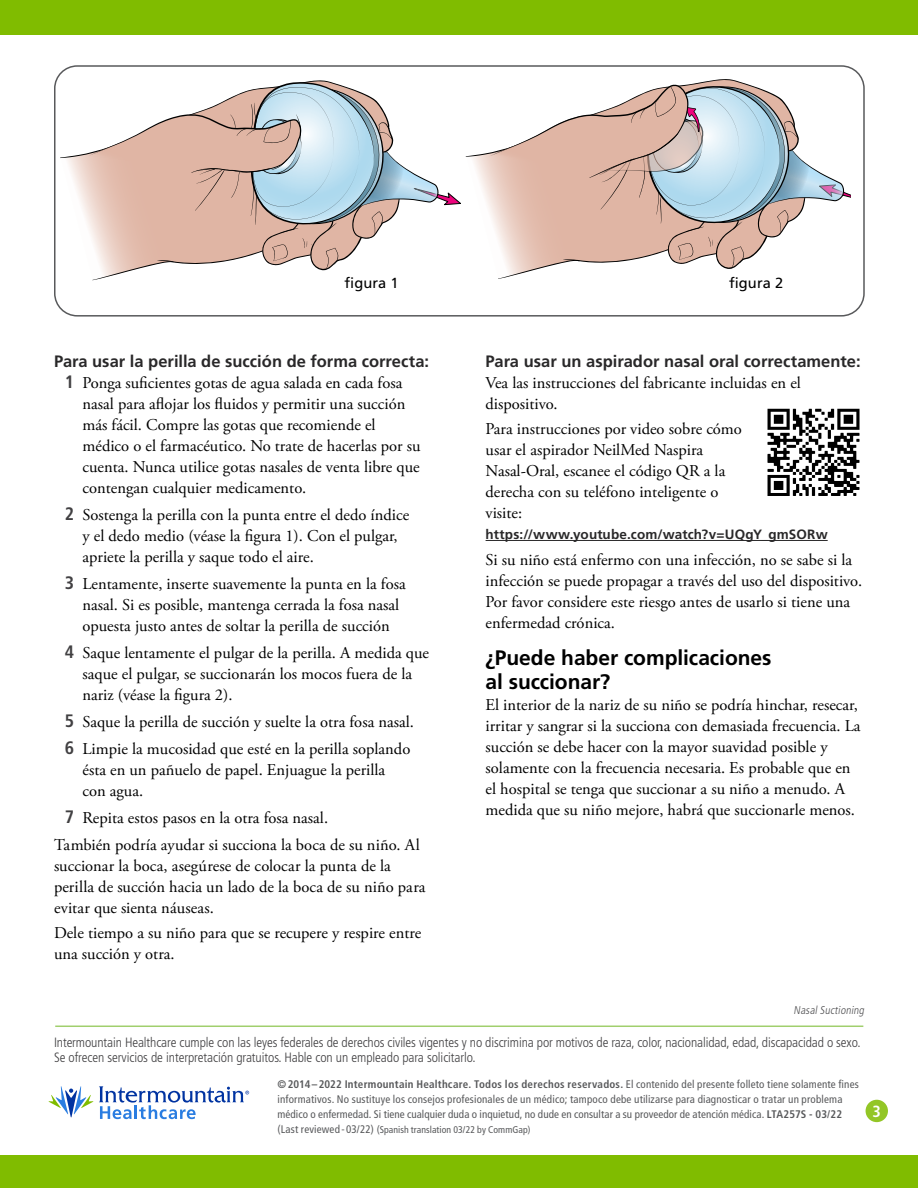
<style>
.page{position:relative;width:918px;height:1188px;background:#fff}
.page>*{position:absolute;margin:0;border:0;box-sizing:border-box;transform-origin:0 0}
.Level_1__h2__Spanish{font:700 21px/24px "Frutiger LT Std";letter-spacing:-.005em;color:#000}
.Main__p__Spanish{font:16.5px/21px "Adobe Garamond Pro";color:#000}
.Level_2__h3{font:700 16.5px "Frutiger LT Std";color:#292829}
.t1{font:700 condensed 16.2px "Frutiger LT Std";color:#fff}
.Illustration_labels{font:14.7px "Frutiger LT Std";letter-spacing:.01em;color:#000}
.t2{font:300 condensed 13.5px/15.8px "Frutiger LT Std";letter-spacing:-.01em;color:#414042}
.Main__p__Spanish-2{font:700 13.5px "Frutiger LT Std";letter-spacing:.01em;color:#292829}
.t3{font:italic 300 condensed 11.25px "Frutiger LT Std";color:#4d4d4f}
.Footer___h6{font:condensed 10.95px/15px "Frutiger LT Std";letter-spacing:.01em;color:#58595b}
.Footer___h6-2{font:condensed 9.75px "Frutiger LT Std";letter-spacing:.005em;color:#58595b}
.s1{font-family:"Frutiger LT Std";font-weight:700;font-stretch:condensed;font-size:18px;color:#414042}
.s2{font-weight:700}
.s3{font-size:10.95px}
.s4{font-size:10.5px}
</style>
<div class="page">
<div style="left:0;top:0;width:918px;height:35px;background:#80bc00"></div>
<div style="left:0;top:1156px;width:918px;height:32px;background:#80bc00"></div>
<div style="left:866px;top:1100px;width:22px;height:22px;background:#93c626;border-radius:50%"></div>
<svg style="left:60px;top:153px;width:69px;height:127px"></svg>
<svg style="left:88px;top:80px;width:373px;height:191px"></svg>
<div style="left:54px;top:65px;width:811px;height:252px;border:2px solid #58595b;border-radius:22px"></div>
<svg style="left:466px;top:152px;width:68px;height:127px"></svg>
<svg style="left:489px;top:79px;width:361px;height:191px"></svg>
<hr style="left:486px;top:540px;width:342px;height:1px;background:#292829">
<img style="left:767px;top:408px;width:93px;height:88px">
<hr style="left:55px;top:1026px;width:808px;height:1px;background:#a1cf6d">
<svg style="left:49px;top:1086px;width:44px;height:31px"></svg>
<svg style="left:99px;top:1086px;width:150px;height:33px"></svg>
<p class="Illustration_labels" style="left:345px;top:275px;width:56px">figura 1</p>
<p class="Illustration_labels" style="left:729px;top:275px;width:56px">figura 2</p>
<p class="Level_2__h3" style="left:54px;top:351px;width:377px">Para usar la perilla de succión de forma correcta:</p>
<p class="Main__p__Spanish" style="left:82px;top:372px;width:340px;text-indent:-18px"><span class="s1">1</span> Ponga suficientes gotas de agua salada en cada fosa nasal para aflojar los fluidos y permitir una succión más fácil. Compre las gotas que recomiende el médico o el farmacéutico. No trate de hacerlas por su cuenta. Nunca utilice gotas nasales de venta libre que contengan cualquier medicamento.</p>
<p class="Main__p__Spanish" style="left:82px;top:504px;width:328px;text-indent:-18px"><span class="s1">2</span> Sostenga la perilla con la punta entre el dedo índice y el dedo medio (véase la figura 1). Con el pulgar, apriete la perilla y saque todo el aire.</p>
<p class="Main__p__Spanish" style="left:82px;top:573px;width:325px;text-indent:-18px"><span class="s1">3</span> Lentamente, inserte suavemente la punta en la fosa nasal. Si es posible, mantenga cerrada la fosa nasal opuesta justo antes de soltar la perilla de succión</p>
<p class="Main__p__Spanish" style="left:82px;top:642px;width:348px;text-indent:-18px"><span class="s1">4</span> Saque lentamente el pulgar de la perilla. A medida que saque el pulgar, se succionarán los mocos fuera de la nariz (véase la figura 2).</p>
<p class="Main__p__Spanish" style="left:65px;top:711px;width:351px"><span class="s1">5</span> Saque la perilla de succión y suelte la otra fosa nasal.</p>
<p class="Main__p__Spanish" style="left:82px;top:738px;width:329px;text-indent:-18px"><span class="s1">6</span> Limpie la mucosidad que esté en la perilla soplando ésta en un pañuelo de papel. Enjuague la perilla con agua.</p>
<p class="Main__p__Spanish" style="left:65px;top:807px;width:265px"><span class="s1">7</span> Repita estos pasos en la otra fosa nasal.</p>
<p class="Main__p__Spanish" style="left:54px;top:834px;width:373px">También podría ayudar si succiona la boca de su niño. Al succionar la boca, asegúrese de colocar la punta de la perilla de succión hacia un lado de la boca de su niño para evitar que sienta náuseas.</p>
<p class="Main__p__Spanish" style="left:54px;top:923px;width:369px">Dele tiempo a su niño para que se recupere y respire entre una succión y otra.</p>
<p class="Level_2__h3" style="left:486px;top:351px;width:377px">Para usar un aspirador nasal oral correctamente:</p>
<p class="Main__p__Spanish" style="left:486px;top:372px;width:317px">Vea las instrucciones del fabricante incluidas en el dispositivo.</p>
<p class="Main__p__Spanish" style="left:486px;top:419px;width:258px">Para instrucciones por video sobre cómo usar el aspirador NeilMed Naspira<br>Nasal-Oral, escanee el código QR a la derecha con su teléfono inteligente o visite:</p>
<p class="Main__p__Spanish-2" style="left:486px;top:526px;width:344px">https://www.youtube.com/watch?v=UQgY_gmSORw</p>
<p class="Main__p__Spanish" style="left:486px;top:549px;width:378px">Si su niño está enfermo con una infección, no se sabe si la infección se puede propagar a través del uso del dispositivo.<br>Por favor considere este riesgo antes de usarlo si tiene una enfermedad crónica.</p>
<p class="Level_1__h2__Spanish" style="left:486px;top:646px;width:288px">¿Puede haber complicaciones al succionar?</p>
<p class="Main__p__Spanish" style="left:486px;top:695px;width:376px">El interior de la nariz de su niño se podría hinchar, resecar, irritar y sangrar si la succiona con demasiada frecuencia. La succión se debe hacer con la mayor suavidad posible y solamente con la frecuencia necesaria. Es probable que en el hospital se tenga que succionar a su niño a menudo. A medida que su niño mejore, habrá que succionarle menos.</p>
<p class="t3" style="left:794px;top:1003px;width:74px">NasalSuctioning</p>
<p class="t2" style="left:54px;top:1034px;width:808px">Intermountain Healthcare cumple con las leyes federales de derechos civiles vigentes y no discrimina por motivos de raza, color, nacionalidad, edad, discapacidad o sexo.<br>Se ofrecen servicios de interpretación gratuitos. Hable con un empleado para solicitarlo.</p>
<p class="Footer___h6" style="left:278px;top:1077px;width:583px"><span class="s2">©2014–2022 Intermountain Healthcare. Todos los derechos reservados.</span> El contenido del presente folleto tiene solamente fines informativos. No sustituye los consejos profesionales de un médico; tampoco debe utilizarse para diagnosticar o tratar un problema médico o enfermedad. Si tiene cualquier duda o inquietud, no dude en consultar a su proveedor de atención médica. <span class="s2">LTA257S - 03/22</span></p>
<p class="Footer___h6-2" style="left:278px;top:1124px;width:254px"><span class="s3">(Last reviewed - 03/22)</span> <span class="s4">(</span>Spanish translation 03/22 by CommGap)</p>
<p class="t1" style="left:873px;top:1101px;width:10px">3</p>
</div>
